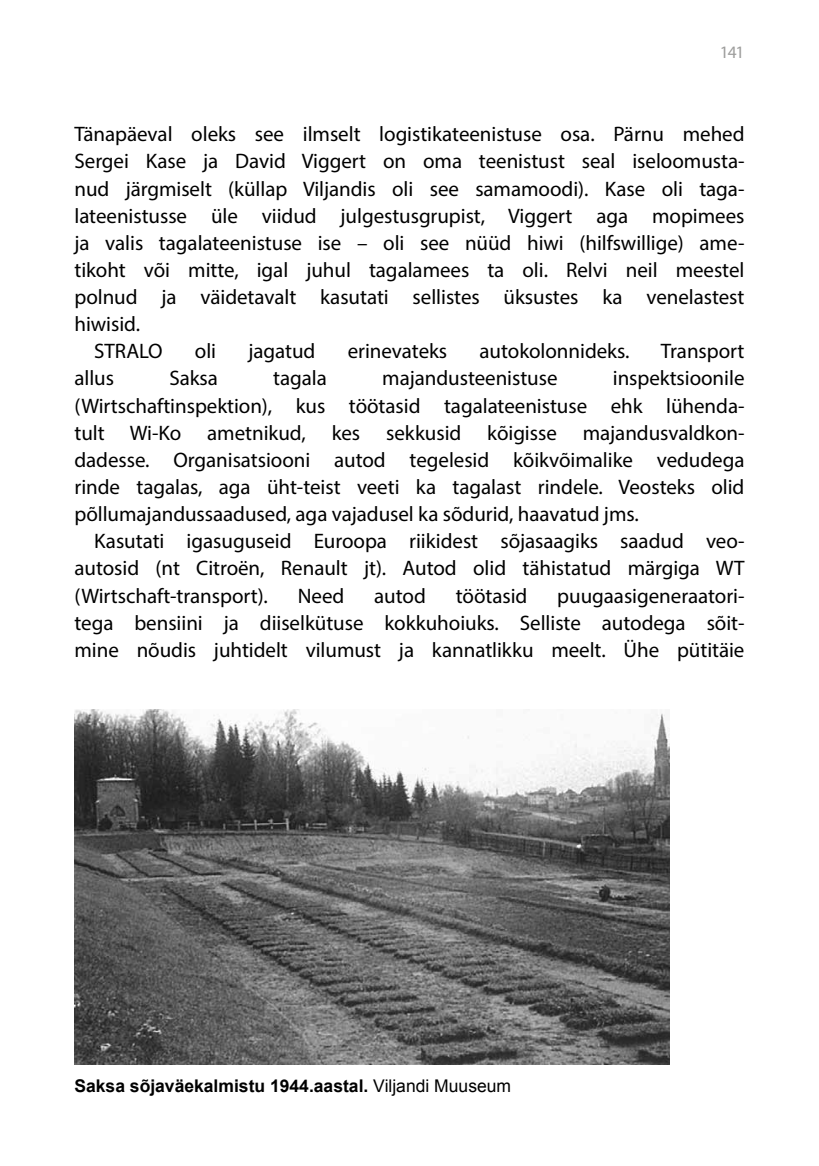
<style>
.page{position:relative;width:819px;height:1166px;background:#fff}
.page>*{position:absolute;margin:0;border:0;box-sizing:border-box;transform-origin:0 0}
.t1{font:21px/27.1px "Myriad Pro";letter-spacing:-.005em;color:#000;text-align:justify}
.t2{font:700 17.5px "Arial";color:#000}
.t3{font:17.5px "Myriad Pro";color:#9d9d9c}
.s1{font-weight:400}
</style>
<div class="page">
<img style="left:75px;top:709px;width:594px;height:355px">
<p class="t3" style="left:719px;top:41px;width:26px">141</p>
<p class="t1" style="left:74px;top:120px;width:671px">Tänapäeval oleks see ilmselt logistikateenistuse osa. Pärnu mehed</p>
<p class="t1" style="left:74px;top:147px;width:671px">Sergei Kase ja David Viggert on oma teenistust seal iseloomusta-</p>
<p class="t1" style="left:74px;top:175px;width:671px">nud järgmiselt (küllap Viljandis oli see samamoodi). Kase oli taga-</p>
<p class="t1" style="left:74px;top:202px;width:671px">lateenistusse üle viidud julgestusgrupist, Viggert aga mopimees</p>
<p class="t1" style="left:74px;top:229px;width:671px">ja valis tagalateenistuse ise – oli see nüüd hiwi (hilfswillige) ame-</p>
<p class="t1" style="left:74px;top:256px;width:671px">tikoht või mitte, igal juhul tagalamees ta oli. Relvi neil meestel</p>
<p class="t1" style="left:74px;top:283px;width:671px">polnud ja väidetavalt kasutati sellistes üksustes ka venelastest</p>
<p class="t1" style="left:74px;top:310px;width:67px">hiwisid.</p>
<p class="t1" style="left:94px;top:337px;width:70px">STRALO</p>
<p class="t1" style="left:195px;top:337px;width:23px">oli</p>
<p class="t1" style="left:248px;top:337px;width:68px">jagatud</p>
<p class="t1" style="left:348px;top:337px;width:101px">erinevateks</p>
<p class="t1" style="left:479px;top:337px;width:151px">autokolonnideks.</p>
<p class="t1" style="left:660px;top:337px;width:85px">Transport</p>
<p class="t1" style="left:74px;top:364px;width:41px">allus</p>
<p class="t1" style="left:169px;top:364px;width:50px">Saksa</p>
<p class="t1" style="left:273px;top:364px;width:55px">tagala</p>
<p class="t1" style="left:382px;top:364px;width:177px">majandusteenistuse</p>
<p class="t1" style="left:74px;top:364px;width:671px;text-indent:538px">inspektsioonile (Wirtschaftinspektion), kus töötasid tagalateenistuse ehk lühenda&shy;tult Wi-Ko ametnikud, kes sekkusid kõigisse majandusvaldkon&shy;dadesse. Organisatsiooni autod tegelesid kõikvõimalike vedudega rinde tagalas, aga üht-teist veeti ka tagalast rindele. Veosteks olid põllumajandussaadused, aga vajadusel ka sõdurid, haavatud jms.</p>
<p class="t1" style="left:74px;top:527px;width:671px;text-indent:20px">Kasutati igasuguseid Euroopa riikidest sõjasaagiks saadud veo&shy;autosid (nt Citroën, Renault jt). Autod olid tähistatud märgiga WT (Wirtschaft-transport).</p>
<p class="t1" style="left:298px;top:582px;width:48px">Need</p>
<p class="t1" style="left:374px;top:582px;width:53px">autod</p>
<p class="t1" style="left:456px;top:582px;width:73px">töötasid</p>
<p class="t1" style="left:74px;top:582px;width:671px;text-indent:483px">puugaasigeneraatori&shy;tega bensiini ja diiselkütuse kokkuhoiuks. Selliste autodega sõit&shy;mine nõudis juhtidelt vilumust ja kannatlikku meelt. Ühe pütitäie</p>
<p class="t2" style="left:74px;top:1074px;width:438px">Saksa sõjaväekalmistu 1944.aastal. <span class="s1">Viljandi Muuseum</span></p>
</div>
